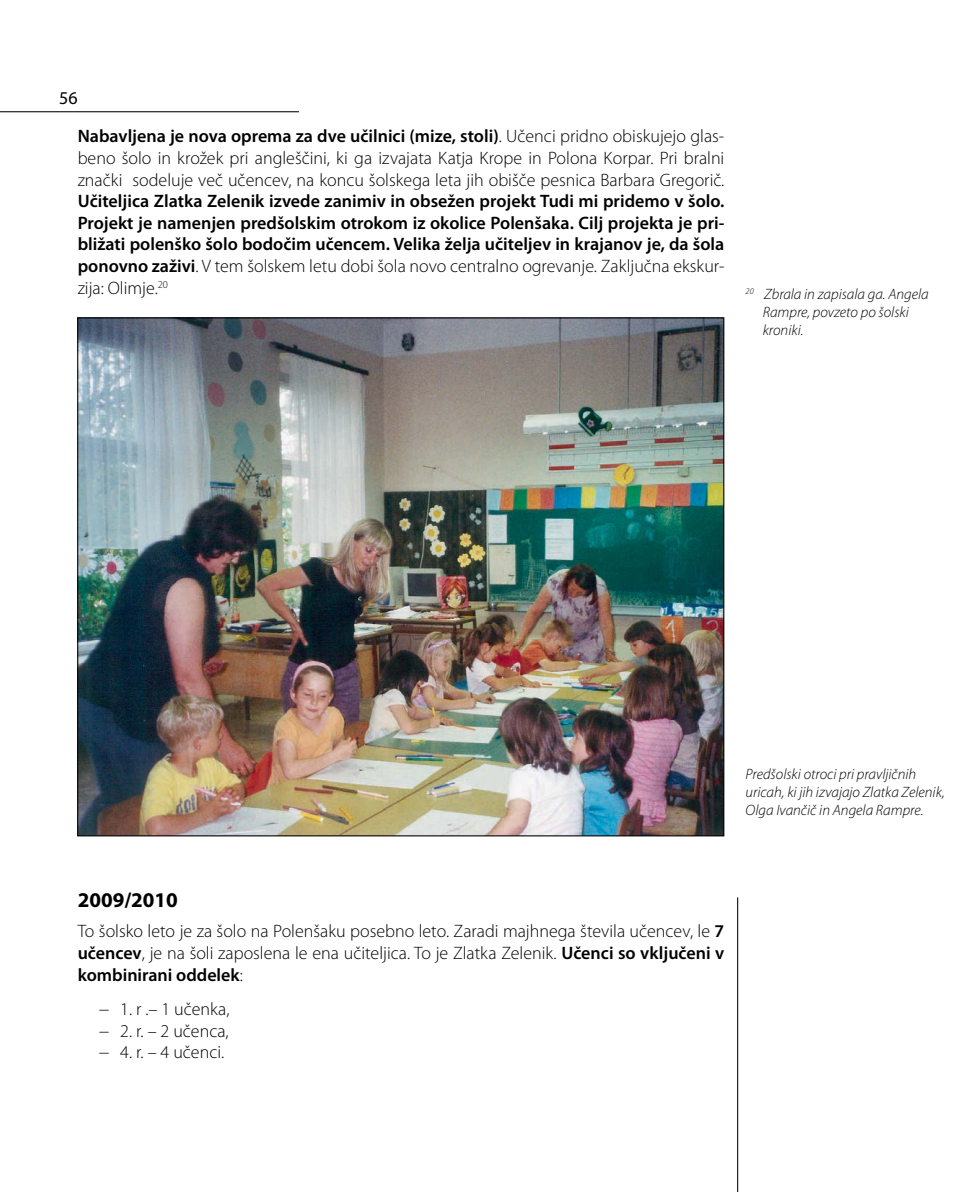
<style>
.page{position:relative;width:979px;height:1192px;background:#fff}
.page>*{position:absolute;margin:0;border:0;box-sizing:border-box;transform-origin:0 0}
.t1{font:700 21px "Myriad Pro";color:#000}
.t2{font:600 18px/21.6px "Myriad Pro";color:#000}
.t3{font:300 18px/21.6px "Myriad Pro";color:#000;text-align:justify}
.t4{font:italic 300 15px/18px "Myriad Pro";color:#000}
.s1{font-weight:400}
.s2{font-weight:300}
.s3{font-weight:600}
</style>
<div class="page">
<hr style="left:0;top:111px;width:299px;height:1px;background:#000">
<hr style="left:737px;top:897px;width:1px;height:294px;background:#000">
<img style="left:79px;top:319px;width:643px;height:515px">
<p class="t2" style="left:78px;top:78px;width:648px;line-height:38.2px;text-indent:-18px"><span class="s1">56<br></span>Nabavljena je nova oprema za dve učilnici (mize, stoli)<span class="s2">. Učenci pridno obiskujejo glas-</span></p>
<p class="t2" style="left:78px;top:147px;width:648px;text-align:justify"><span class="s2">beno šolo in krožek pri angleščini, ki ga izvajata Katja Krope in Polona Korpar. Pri bralni znački sodeluje več učencev, na koncu šolskega leta jih obišče pesnica Barbara Gregorič.<br></span>Učiteljica Zlatka Zelenik izvede zanimiv in obsežen projekt Tudi mi pridemo v šolo.<br>Projekt je namenjen predšolskim otrokom iz okolice Polenšaka. Cilj projekta je pri&shy;bližati polenško šolo bodočim učencem. Velika želja učiteljev in krajanov je, da šola ponovno zaživi<span class="s2">. V tem šolskem letu dobi šola novo centralno ogrevanje. Zaključna ekskur&shy;zija: Olimje.</span><sup>20</sup></p>
<p class="t4" style="left:762px;top:285px;width:168px;text-indent:-17px"><sup>20</sup> Zbrala in zapisala ga. Angela<br>Rampre, povzeto po šolski kroniki.</p>
<p class="t4" style="left:745px;top:765px;width:201px">Predšolski otroci pri pravljičnih uricah, ki jih izvajajo Zlatka Zelenik,<br>Olga Ivančič in Angela Rampre.</p>
<p class="t1" style="left:78px;top:886px;width:102px">2009/2010</p>
<p class="t3" style="left:78px;top:920px;width:648px">To šolsko leto je za šolo na Polenšaku posebno leto. Zaradi majhnega števila učencev, le <span class="s3">7 učencev</span>, je na šoli zaposlena le ena učiteljica. To je Zlatka Zelenik. <span class="s3">Učenci so vključeni v kombinirani oddelek</span>:</p>
<p class="t3" style="left:99px;top:998px;width:132px">− 1. r .– 1 učenka, − 2. r. – 2 učenca, − 4. r. – 4 učenci.</p>
</div>
